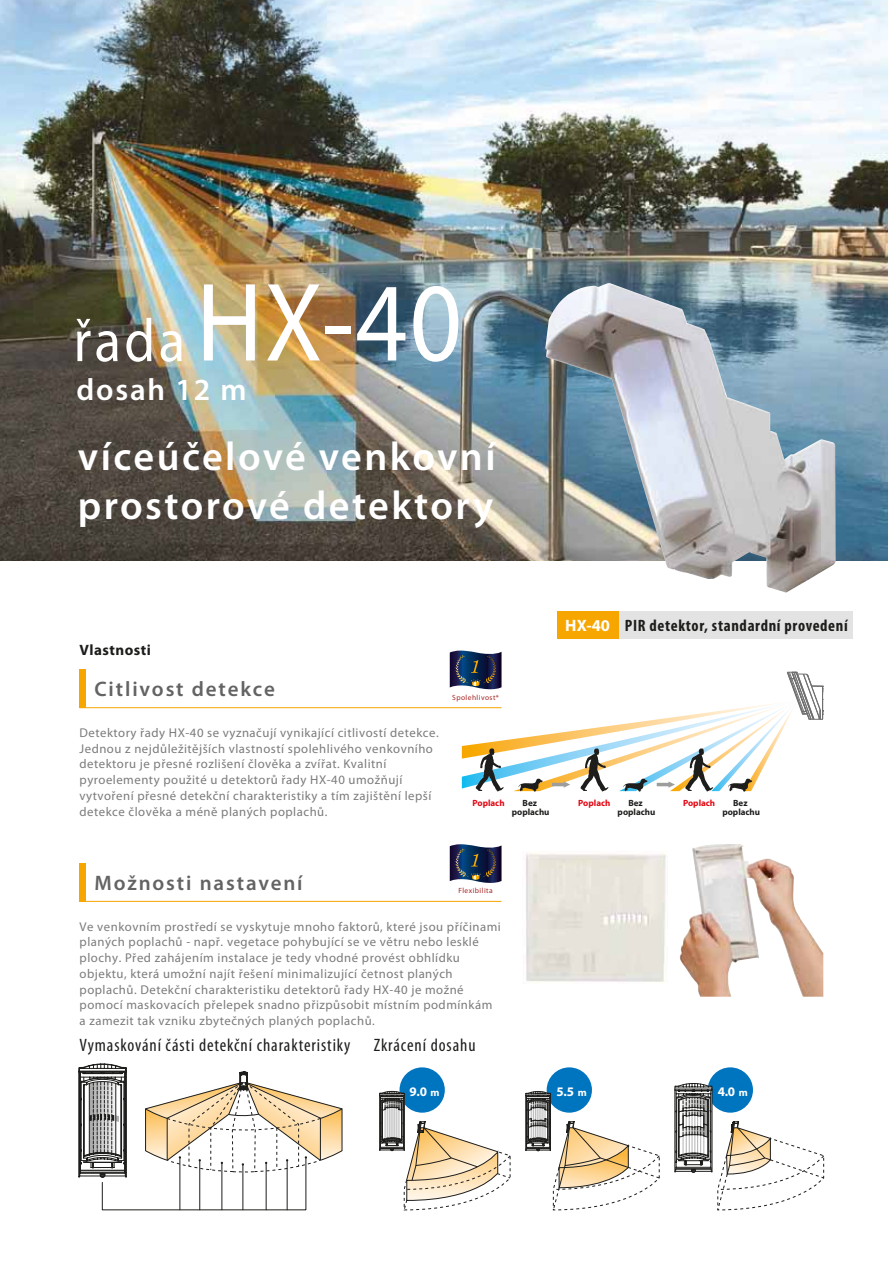
<style>
.page{position:relative;width:893px;height:1263px;background:#fff}
.page>*{position:absolute;margin:0;border:0;box-sizing:border-box;transform-origin:0 0}
.t1{font:112.8px "Myriad Pro";color:#fff;scale:.9 1}
.t2{font:600 40.2px/49.2px "Myriad Pro";letter-spacing:.06em;color:#fff}
.t3{font:600 30.9px "Myriad Pro";letter-spacing:.06em;color:#fff}
.t4{font:600 21px "Myriad Pro";letter-spacing:.09em;color:#646363}
.t5{font:condensed 18px "Myriad Pro";letter-spacing:.05em;color:#1d1d1b}
.t6{font:700 condensed 16.5px "Myriad Pro";letter-spacing:.04em;color:#1d1d1b}
.t7{font:700 15px "Myriad Pro";letter-spacing:.03em;color:#1d1d1b}
.t8{font:700 13.05px "Myriad Pro";color:#fff}
.t9{font:12.75px/15.8px "Myriad Pro";letter-spacing:.04em;color:#7c7b7b}
.t10{font:700 9px/9px "Myriad Pro";color:#1d1d1b;text-align:center}
.t11{font:700 9px "Myriad Pro";color:#e30613}
.t12{font:7.5px "Myriad Pro";letter-spacing:.06em;color:#a42422}
.s1{font-size:61.05px}
.s2{font-stretch:normal;color:#fff}
.s3{font-size:10.5px}
</style>
<div class="page">
<img style="left:0;top:0;width:887px;height:560px">
<img style="left:526px;top:852px;width:140px;height:132px">
<img style="left:680px;top:844px;width:143px;height:153px">
<svg style="left:79px;top:1064px;width:263px;height:146px"></svg>
<hr style="left:180px;top:1157px;width:1px;height:53px;background:#1d1d1b">
<hr style="left:222px;top:1163px;width:1px;height:47px;background:#1d1d1b">
<hr style="left:243px;top:1164px;width:1px;height:46px;background:#1d1d1b">
<hr style="left:266px;top:1163px;width:1px;height:47px;background:#1d1d1b">
<hr style="left:116px;top:1083px;width:1px;height:71px;background:#1d1d1b">
<hr style="left:89px;top:1083px;width:1px;height:71px;background:#1d1d1b">
<div style="left:400px;top:1067px;width:45px;height:46px;background:#0075bf;border-radius:50%"></div>
<svg style="left:379px;top:1091px;width:131px;height:119px"></svg>
<div style="left:547px;top:1067px;width:45px;height:46px;background:#0075bf;border-radius:50%"></div>
<div style="left:708px;top:1067px;width:45px;height:46px;background:#0075bf;border-radius:50%"></div>
<svg style="left:675px;top:1083px;width:149px;height:127px"></svg>
<svg style="left:450px;top:651px;width:373px;height:141px"></svg>
<div style="left:80px;top:670px;width:6px;height:38px;background:#f7a600"></div>
<hr style="left:80px;top:707px;width:422px;height:1px;background:#f7a600">
<div style="left:80px;top:863px;width:6px;height:38px;background:#f7a600"></div>
<hr style="left:80px;top:901px;width:422px;height:1px;background:#f7a600">
<svg style="left:450px;top:844px;width:52px;height:39px;background:#36435f"></svg>
<img style="left:545px;top:283px;width:291px;height:310px">
<div style="left:558px;top:611px;width:62px;height:27px;background:#f7a600"></div>
<div style="left:619px;top:611px;width:234px;height:27px;background:#e3e3e3"></div>
<svg style="left:525px;top:1091px;width:135px;height:119px"></svg>
<h1 class="t1" style="left:73px;top:253px;width:433px"><span class="s1">řada</span> HX-40</h1>
<h3 class="t3" style="left:76px;top:370px;width:172px">dosah 12 m</h3>
<h2 class="t2" style="left:78px;top:431px;width:419px">víceúčelové venkovní prostorové detektory</h2>
<p class="t7" style="left:80px;top:640px;width:73px">Vlastnosti</p>
<h3 class="t4" style="left:94px;top:676px;width:182px">Citlivost detekce</h3>
<p class="t12" style="left:452px;top:692px;width:48px">Spolehlivost*</p>
<p class="t6" style="left:565px;top:615px;width:284px"><span class="s2">HX-40</span> PIR detektor, standardní provedení</p>
<p class="t9" style="left:80px;top:724px;width:361px">Detektory řady HX-40 se vyznačují vynikající citlivostí detekce.<br>Jednou z nejdůležitějších vlastností spolehlivého venkovního detektoru je přesné rozlišení člověka a zvířat. Kvalitní pyroelementy použité u detektorů řady HX-40 umožňují vytvoření přesné detekční charakteristiky a tím zajištění lepší detekce člověka a méně planých poplachů.</p>
<p class="t11" style="left:472px;top:797px;width:34px">Poplach</p>
<p class="t10" style="left:618px;top:798px;width:39px">Bez poplachu</p>
<p class="t11" style="left:578px;top:797px;width:34px">Poplach</p>
<p class="t10" style="left:722px;top:798px;width:39px">Bez poplachu</p>
<p class="t11" style="left:683px;top:797px;width:34px">Poplach</p>
<p class="t10" style="left:512px;top:798px;width:39px">Bez poplachu</p>
<h3 class="t4" style="left:94px;top:869px;width:210px">Možnosti nastavení</h3>
<p class="t12" style="left:458px;top:886px;width:36px">Flexibilita</p>
<p class="t9" style="left:80px;top:918px;width:423px">Ve venkovním prostředí se vyskytuje mnoho faktorů, které jsou příčinami planých poplachů - např. vegetace pohybující se ve větru nebo lesklé plochy. Před zahájením instalace je tedy vhodné provést obhlídku objektu, která umožní najít řešení minimalizující četnost planých poplachů. Detekční charakteristiku detektorů řady HX-40 je možné pomocí maskovacích přelepek snadno přizpůsobit místním podmínkám a zamezit tak vzniku zbytečných planých poplachů.</p>
<h3 class="t5" style="left:80px;top:1034px;width:272px">Vymaskování části detekční charakteristiky</h3>
<h3 class="t5" style="left:374px;top:1034px;width:103px">Zkrácení dosahu</h3>
<p class="t8" style="left:409px;top:1083px;width:32px">9.0 <span class="s3">m</span></p>
<p class="t8" style="left:556px;top:1083px;width:32px">5.5 <span class="s3">m</span></p>
<p class="t8" style="left:718px;top:1083px;width:32px">4.0 <span class="s3">m</span></p>
</div>
